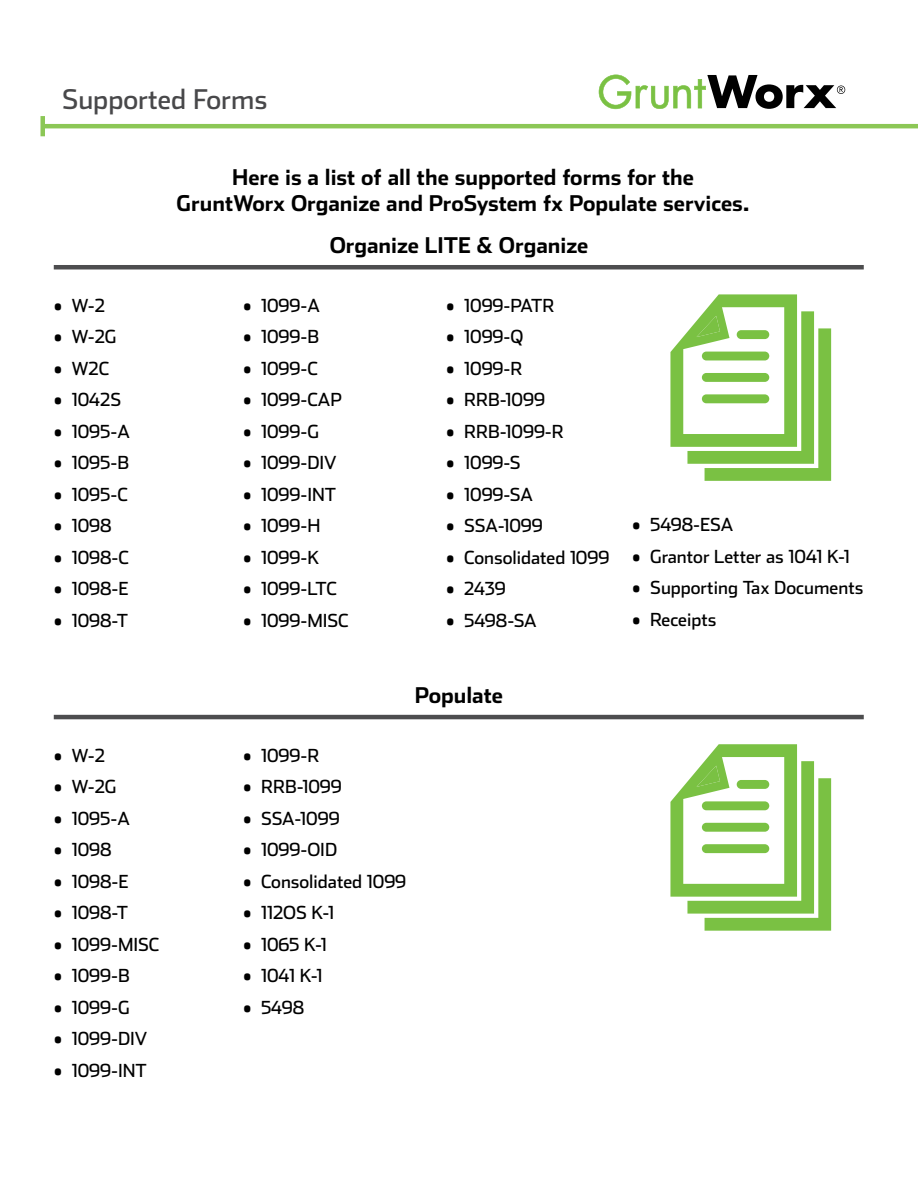
<style>
.page{position:relative;width:918px;height:1188px;background:#fff}
.page>*{position:absolute;margin:0;border:0;box-sizing:border-box;transform-origin:0 0}
.Header__H1{font:27.15px "Stainless";color:#48484a}
.H2__H2{font:700 21.6px "Stainless";color:#000}
.Form_List__P{font:18px "Stainless";color:#000}
</style>
<div class="page">
<hr style="left:54px;top:265px;width:810px;height:4px;background:#4d4d4f">
<hr style="left:54px;top:715px;width:810px;height:4px;background:#4d4d4f">
<svg style="left:670px;top:294px;width:161px;height:187px"></svg>
<svg style="left:670px;top:744px;width:161px;height:187px"></svg>
<hr style="left:43px;top:124px;width:875px;height:4px;background:#8cc756">
<div style="left:40px;top:116px;width:5px;height:20px;background:#8cc756"></div>
<svg style="left:599px;top:75px;width:246px;height:34px"></svg>
<h1 class="Header__H1" style="left:62px;top:83px;width:207px">Supported Forms</h1>
<p class="Form_List__P" style="left:54px;top:295px;width:53px">• W-2</p>
<p class="Form_List__P" style="left:54px;top:326px;width:64px">• W-2G</p>
<p class="Form_List__P" style="left:54px;top:358px;width:57px">• W2C</p>
<p class="Form_List__P" style="left:54px;top:389px;width:69px">• 1042S</p>
<p class="Form_List__P" style="left:54px;top:421px;width:78px">• 1095-A</p>
<p class="Form_List__P" style="left:54px;top:452px;width:77px">• 1095-B</p>
<p class="Form_List__P" style="left:54px;top:484px;width:76px">• 1095-C</p>
<p class="Form_List__P" style="left:54px;top:515px;width:59px">• 1098</p>
<p class="Form_List__P" style="left:54px;top:547px;width:77px">• 1098-C</p>
<p class="Form_List__P" style="left:54px;top:578px;width:76px">• 1098-E</p>
<p class="Form_List__P" style="left:54px;top:610px;width:76px">• 1098-T</p>
<h2 class="H2__H2" style="left:232px;top:164px;width:463px">Here is a list of all the supported forms for the</h2>
<h2 class="H2__H2" style="left:177px;top:189px;width:575px">GruntWorx Organize and ProSystem fx Populate services.</h2>
<h2 class="H2__H2" style="left:330px;top:232px;width:260px">Organize LITE &amp; Organize</h2>
<p class="Form_List__P" style="left:243px;top:295px;width:78px">• 1099-A</p>
<p class="Form_List__P" style="left:243px;top:326px;width:78px">• 1099-B</p>
<p class="Form_List__P" style="left:243px;top:358px;width:76px">• 1099-C</p>
<p class="Form_List__P" style="left:243px;top:389px;width:100px">• 1099-CAP</p>
<p class="Form_List__P" style="left:243px;top:421px;width:77px">• 1099-G</p>
<p class="Form_List__P" style="left:243px;top:452px;width:95px">• 1099-DIV</p>
<p class="Form_List__P" style="left:243px;top:484px;width:95px">• 1099-INT</p>
<p class="Form_List__P" style="left:243px;top:515px;width:79px">• 1099-H</p>
<p class="Form_List__P" style="left:243px;top:547px;width:78px">• 1099-K</p>
<p class="Form_List__P" style="left:243px;top:578px;width:95px">• 1099-LTC</p>
<p class="Form_List__P" style="left:243px;top:610px;width:107px">• 1099-MISC</p>
<p class="Form_List__P" style="left:446px;top:295px;width:110px">• 1099-PATR</p>
<p class="Form_List__P" style="left:446px;top:326px;width:79px">• 1099-Q</p>
<p class="Form_List__P" style="left:446px;top:358px;width:78px">• 1099-R</p>
<p class="Form_List__P" style="left:446px;top:389px;width:100px">• RRB-1099</p>
<p class="Form_List__P" style="left:446px;top:421px;width:119px">• RRB-1099-R</p>
<p class="Form_List__P" style="left:446px;top:452px;width:76px">• 1099-S</p>
<p class="Form_List__P" style="left:446px;top:484px;width:88px">• 1099-SA</p>
<p class="Form_List__P" style="left:446px;top:515px;width:98px">• SSA-1099</p>
<p class="Form_List__P" style="left:446px;top:547px;width:165px">• Consolidated 1099</p>
<p class="Form_List__P" style="left:446px;top:578px;width:61px">• 2439</p>
<p class="Form_List__P" style="left:446px;top:610px;width:92px">• 5498-SA</p>
<p class="Form_List__P" style="left:632px;top:514px;width:102px">• 5498-ESA</p>
<p class="Form_List__P" style="left:632px;top:545px;width:219px">• Grantor Letter as 1041 K-1</p>
<p class="Form_List__P" style="left:632px;top:577px;width:233px">• Supporting Tax Documents</p>
<p class="Form_List__P" style="left:632px;top:608px;width:86px">• Receipts</p>
<p class="Form_List__P" style="left:54px;top:744px;width:53px">• W-2</p>
<p class="Form_List__P" style="left:54px;top:776px;width:64px">• W-2G</p>
<p class="Form_List__P" style="left:54px;top:807px;width:78px">• 1095-A</p>
<p class="Form_List__P" style="left:54px;top:839px;width:59px">• 1098</p>
<p class="Form_List__P" style="left:54px;top:870px;width:76px">• 1098-E</p>
<p class="Form_List__P" style="left:54px;top:902px;width:76px">• 1098-T</p>
<p class="Form_List__P" style="left:54px;top:933px;width:107px">• 1099-MISC</p>
<p class="Form_List__P" style="left:54px;top:965px;width:78px">• 1099-B</p>
<p class="Form_List__P" style="left:54px;top:996px;width:77px">• 1099-G</p>
<p class="Form_List__P" style="left:54px;top:1028px;width:95px">• 1099-DIV</p>
<p class="Form_List__P" style="left:54px;top:1059px;width:95px">• 1099-INT</p>
<h2 class="H2__H2" style="left:415px;top:682px;width:90px">Populate</h2>
<p class="Form_List__P" style="left:243px;top:744px;width:78px">• 1099-R</p>
<p class="Form_List__P" style="left:243px;top:776px;width:100px">• RRB-1099</p>
<p class="Form_List__P" style="left:243px;top:807px;width:98px">• SSA-1099</p>
<p class="Form_List__P" style="left:243px;top:839px;width:96px">• 1099-OID</p>
<p class="Form_List__P" style="left:243px;top:870px;width:165px">• Consolidated 1099</p>
<p class="Form_List__P" style="left:243px;top:902px;width:93px">• 112OS K-1</p>
<p class="Form_List__P" style="left:243px;top:933px;width:85px">• 1065 K-1</p>
<p class="Form_List__P" style="left:243px;top:965px;width:81px">• 1041 K-1</p>
<p class="Form_List__P" style="left:243px;top:996px;width:63px">• 5498</p>
</div>
